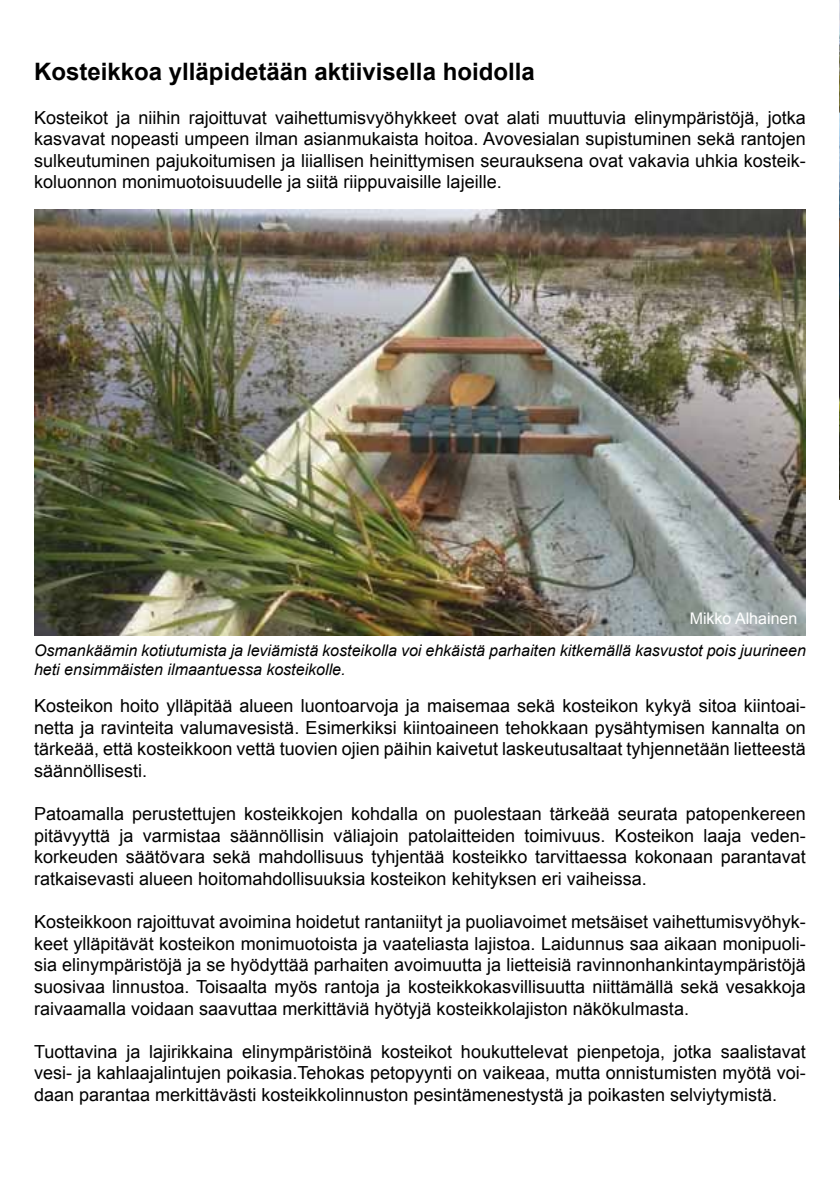
<style>
.page{position:relative;width:840px;height:1191px;background:#fff}
.page>*{position:absolute;margin:0;border:0;box-sizing:border-box;transform-origin:0 0}
.t1{font:700 24px "Arial";color:#000}
.t2{font:18px/21.6px "Arial";color:#000;text-align:justify}
.t3{font:italic 16px/19.2px "Arial";color:#000}
.t4{font:16px "Arial";color:#fff}
</style>
<div class="page">
<img style="left:839px;top:0;width:1px;height:499px">
<img style="left:34px;top:209px;width:771px;height:427px">
<h1 class="t1" style="left:34px;top:56px;width:502px">Kosteikkoa ylläpidetään aktiivisella hoidolla</h1>
<p class="t2" style="left:34px;top:107px;width:773px">Kosteikot ja niihin rajoittuvat vaihettumisvyöhykkeet ovat alati muuttuvia elinympäristöjä, jotka kasvavat nopeasti umpeen ilman asianmukaista hoitoa. Avovesialan supistuminen sekä rantojen sulkeutuminen pajukoitumisen ja liiallisen heinittymisen seurauksena ovat vakavia uhkia kosteik&shy;koluonnon monimuotoisuudelle ja siitä riippuvaisille lajeille.</p>
<p class="t4" style="left:689px;top:608px;width:109px">Mikko Alhainen</p>
<p class="t3" style="left:34px;top:641px;width:772px">Osmankäämin kotiutumista ja leviämistä kosteikolla voi ehkäistä parhaiten kitkemällä kasvustot pois juurineen heti ensimmäisten ilmaantuessa kosteikolle.</p>
<p class="t2" style="left:34px;top:695px;width:773px">Kosteikon hoito ylläpitää alueen luontoarvoja ja maisemaa sekä kosteikon kykyä sitoa kiintoai&shy;netta ja ravinteita valumavesistä. Esimerkiksi kiintoaineen tehokkaan pysähtymisen kannalta on tärkeää, että kosteikkoon vettä tuovien ojien päihin kaivetut laskeutusaltaat tyhjennetään lietteestä säännöllisesti.</p>
<p class="t2" style="left:34px;top:803px;width:773px">Patoamalla perustettujen kosteikkojen kohdalla on puolestaan tärkeää seurata patopenkereen pitävyyttä ja varmistaa säännöllisin väliajoin patolaitteiden toimivuus. Kosteikon laaja veden&shy;korkeuden säätövara sekä mahdollisuus tyhjentää kosteikko tarvittaessa kokonaan parantavat ratkaisevasti alueen hoitomahdollisuuksia kosteikon kehityksen eri vaiheissa.</p>
<p class="t2" style="left:34px;top:911px;width:773px">Kosteikkoon rajoittuvat avoimina hoidetut rantaniityt ja puoliavoimet metsäiset vaihettumisvyöhyk&shy;keet ylläpitävät kosteikon monimuotoista ja vaateliasta lajistoa. Laidunnus saa aikaan monipuoli&shy;sia elinympäristöjä ja se hyödyttää parhaiten avoimuutta ja lietteisiä ravinnonhankintaympäristöjä suosivaa linnustoa. Toisaalta myös rantoja ja kosteikkokasvillisuutta niittämällä sekä vesakkoja raivaamalla voidaan saavuttaa merkittäviä hyötyjä kosteikkolajiston näkökulmasta.</p>
<p class="t2" style="left:34px;top:1041px;width:773px">Tuottavina ja lajirikkaina elinympäristöinä kosteikot houkuttelevat pienpetoja, jotka saalistavat vesi- ja kahlaajalintujen poikasia.Tehokas petopyynti on vaikeaa, mutta onnistumisten myötä voi&shy;daan parantaa merkittävästi kosteikkolinnuston pesintämenestystä ja poikasten selviytymistä.</p>
</div>
